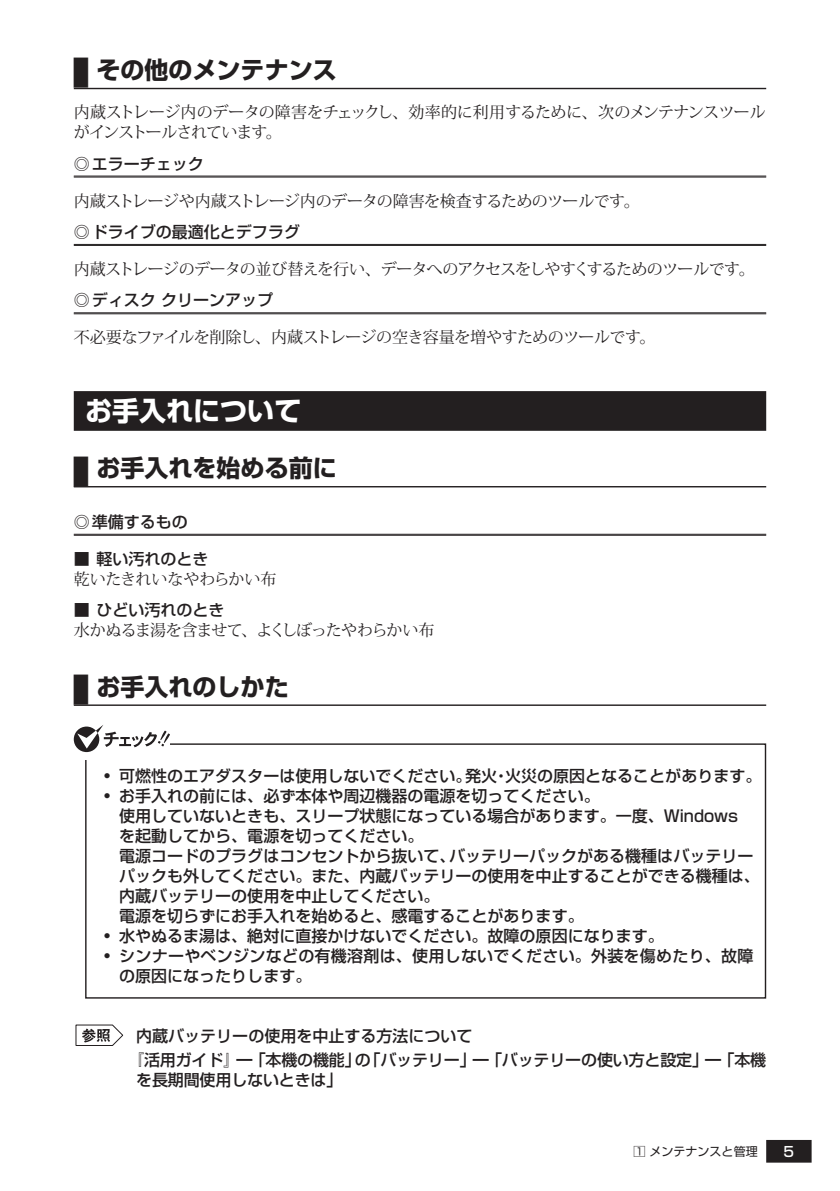
<style>
.page{position:relative;width:840px;height:1191px;background:#fff}
.page>*{position:absolute;margin:0;border:0;box-sizing:border-box;transform-origin:0 0}
.t1{font:700 27px "Shin Go Pro";color:#fff}
.t2{font:700 24px "Shin Go Pro";color:#231f20}
.t3{font:500 16px/20px "Shin Go Pro";color:#231f20}
.t4{font:16px/20px "Koz Min Pro";letter-spacing:-.04em;color:#231f20}
.t5{font:16px "Koz Min Pro";letter-spacing:-.06em;color:#231f20}
.t6{font:16px "Koz Min Pro";letter-spacing:-.01em;color:#231f20}
.t7{font:500 14px "Shin Go Pro";color:#fff}
.t8{font:12px "Shin Go Pro";color:#231f20}
.s1{font-size:30px}
</style>
<div class="page">
<div style="left:765px;top:1140px;width:46px;height:22px;background:#231f20"></div>
<hr style="left:74px;top:88px;width:691px;height:1px;background:#231f20">
<hr style="left:74px;top:176px;width:691px;height:1px;background:#231f20">
<hr style="left:74px;top:177px;width:691px;height:1px;background:#231f20">
<hr style="left:74px;top:244px;width:691px;height:1px;background:#231f20">
<hr style="left:74px;top:245px;width:691px;height:1px;background:#231f20">
<hr style="left:74px;top:312px;width:691px;height:1px;background:#231f20">
<hr style="left:74px;top:313px;width:691px;height:1px;background:#231f20">
<div style="left:74px;top:391px;width:691px;height:40px;background:#231f20"></div>
<hr style="left:74px;top:486px;width:691px;height:1px;background:#231f20">
<hr style="left:74px;top:534px;width:691px;height:1px;background:#231f20">
<hr style="left:74px;top:535px;width:691px;height:1px;background:#231f20">
<hr style="left:74px;top:704px;width:691px;height:2px;background:#231f20">
<div style="left:85px;top:743px;width:680px;height:255px;border:1px solid #231f20"></div>
<div style="left:74px;top:732px;width:96px;height:27px;background:#fff"></div>
<svg style="left:74px;top:725px;width:96px;height:27px"></svg>
<svg style="left:75px;top:1024px;width:48px;height:22px"></svg>
<h2 class="t2" style="left:74px;top:51px;width:264px"><span class="s1">█</span> その他のメンテナンス</h2>
<p class="t4" style="left:74px;top:102px;width:693px">内蔵ストレージ内のデータの障害をチェックし、効率的に利用するために、次のメンテナンスツールがインストールされています。</p>
<p class="t3" style="left:74px;top:151px;width:132px">◎エラーチェック</p>
<p class="t4" style="left:74px;top:190px;width:567px">内蔵ストレージや内蔵ストレージ内のデータの障害を検査するためのツールです。</p>
<p class="t3" style="left:74px;top:220px;width:228px">◎ドライブの最適化とデフラグ</p>
<p class="t4" style="left:74px;top:258px;width:682px">内蔵ストレージのデータの並び替えを行い、データへのアクセスをしやすくするためのツールです。</p>
<p class="t3" style="left:74px;top:288px;width:201px">◎ディスク クリーンアップ</p>
<p class="t4" style="left:74px;top:327px;width:583px">不必要なファイルを削除し、内蔵ストレージの空き容量を増やすためのツールです。</p>
<h1 class="t1" style="left:85px;top:389px;width:217px">お手入れについて</h1>
<h2 class="t2" style="left:74px;top:449px;width:264px"><span class="s1">█</span> お手入れを始める前に</h2>
<p class="t3" style="left:74px;top:510px;width:116px">◎準備するもの</p>
<p class="t3" style="left:74px;top:547px;width:136px">■ 軽い汚れのとき</p>
<p class="t6" style="left:74px;top:567px;width:204px">乾いたきれいなやわらかい布</p>
<p class="t3" style="left:74px;top:598px;width:152px">■ ひどい汚れのとき</p>
<p class="t5" style="left:74px;top:619px;width:362px">水かぬるま湯を含ませて、よくしぼったやわらかい布</p>
<h2 class="t2" style="left:74px;top:667px;width:216px"><span class="s1">█</span> お手入れのしかた</h2>
<p class="t3" style="left:103px;top:763px;width:659px">• 可燃性のエアダスターは使用しないでください。発火・火災の原因となることがあります。</p>
<p class="t3" style="left:119px;top:783px;width:641px;text-indent:-16px">• お手入れの前には、必ず本体や周辺機器の電源を切ってください。<br>使用していないときも、スリープ状態になっている場合があります。一度、Windows<br>を起動してから、電源を切ってください。<br>電源コードのプラグはコンセントから抜いて、バッテリーパックがある機種はバッテリーパックも外してください。また、内蔵バッテリーの使用を中止することができる機種は、内蔵バッテリーの使用を中止してください。<br>電源を切らずにお手入れを始めると、感電することがあります。</p>
<p class="t3" style="left:103px;top:923px;width:561px">• 水やぬるま湯は、絶対に直接かけないでください。故障の原因になります。</p>
<p class="t3" style="left:119px;top:943px;width:635px;text-indent:-16px">• シンナーやベンジンなどの有機溶剤は、使用しないでください。外装を傷めたり、故障の原因になったりします。</p>
<p class="t3" style="left:128px;top:1022px;width:639px;line-height:23.6px;text-indent:8px">内蔵バッテリーの使用を中止する方法について<br>『活用ガイド』━ 「本機の機能」の「バッテリー」━ 「バッテリーの使い方と設定」━ 「本機</p>
<p class="t3" style="left:136px;top:1067px;width:208px">を長期間使用しないときは」</p>
<p class="t8" style="left:633px;top:1141px;width:125px">1 メンテナンスと管理</p>
<p class="t7" style="left:783px;top:1140px;width:12px">5</p>
</div>
